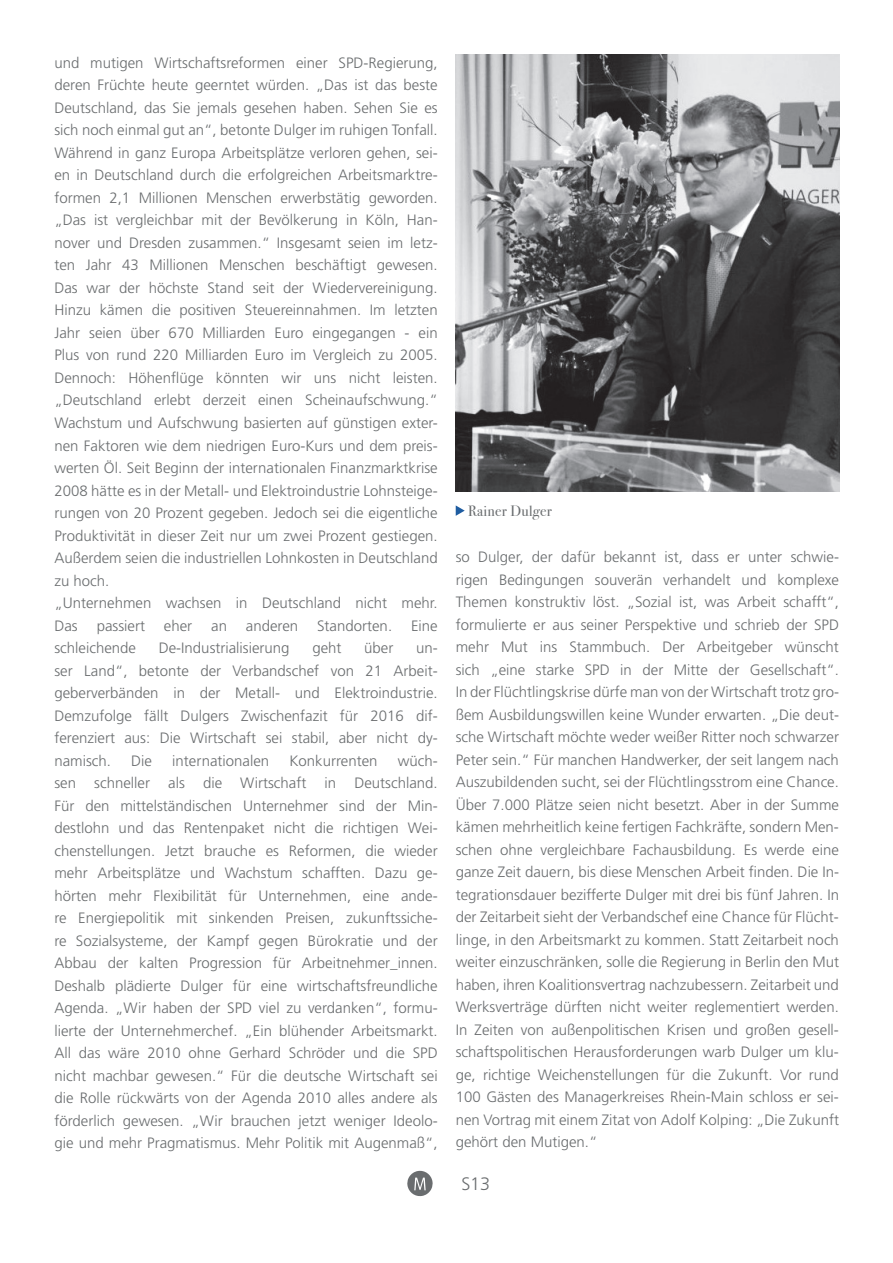
<style>
.page{position:relative;width:893px;height:1263px;background:#fff}
.page>*{position:absolute;margin:0;border:0;box-sizing:border-box;transform-origin:0 0}
.t1{font:300 18px "Frutiger LT Std";color:#6a6d6f}
.t2{font:300 15px/22.5px "Frutiger LT Std";color:#6a6d6f;text-align:justify}
.t3{font:15px "Bodoni Svty Two ITCTT";letter-spacing:.02em;color:#6a6d6f}
</style>
<div class="page">
<svg style="left:407px;top:1171px;width:26px;height:26px"></svg>
<img style="left:456px;top:55px;width:383px;height:436px">
<svg style="left:456px;top:505px;width:9px;height:11px"></svg>
<p class="t2" style="left:54px;top:52px;width:385px;text-align:left">und mutigen Wirtschaftsreformen einer SPD-Regierung, deren Früchte heute geerntet würden. „Das ist das beste Deutschland, das Sie jemals gesehen haben. Sehen Sie es sich noch einmal gut an“, betonte Dulger im ruhigen Tonfall.<br>Während in ganz Europa Arbeitsplätze verloren gehen, sei&shy;en in Deutschland durch die erfolgreichen Arbeitsmarktre&shy;formen 2,1 Millionen Menschen erwerbstätig geworden. „Das ist vergleichbar mit der Bevölkerung in Köln, Han&shy;nover und Dresden zusammen.“ Insgesamt seien im letz&shy;ten Jahr 43 Millionen Menschen beschäftigt gewesen.<br>Das war der höchste Stand seit der Wiedervereinigung.<br>Hinzu kämen die positiven Steuereinnahmen. Im letzten Jahr seien über 670 Milliarden Euro eingegangen - ein Plus von rund 220 Milliarden Euro im Vergleich zu 2005.<br>Dennoch: Höhenflüge könnten wir uns nicht leisten. „Deutschland erlebt derzeit einen Scheinaufschwung.“ Wachstum und Aufschwung basierten auf günstigen exter&shy;nen Faktoren wie dem niedrigen Euro-Kurs und dem preis&shy;werten Öl. Seit Beginn der internationalen Finanzmarktkrise 2008 hätte es in der Metall- und Elektroindustrie Lohnsteige&shy;rungen von 20 Prozent gegeben. Jedoch sei die eigentliche Produktivität in dieser Zeit nur um zwei Prozent gestiegen.<br>Außerdem seien die industriellen Lohnkosten in Deutschland zu hoch.<br>„Unternehmen wachsen in Deutschland nicht mehr.<br>Das</p>
<p class="t2" style="left:97px;top:614px;width:50px">passiert</p>
<p class="t2" style="left:164px;top:614px;width:30px">eher</p>
<p class="t2" style="left:211px;top:614px;width:17px">an</p>
<p class="t2" style="left:246px;top:614px;width:54px">anderen</p>
<p class="t2" style="left:317px;top:614px;width:77px">Standorten.</p>
<p class="t2" style="left:411px;top:614px;width:28px">Eine</p>
<p class="t2" style="left:54px;top:637px;width:83px">schleichende</p>
<p class="t2" style="left:159px;top:637px;width:132px">De-Industrialisierung</p>
<p class="t2" style="left:312px;top:637px;width:31px">geht</p>
<p class="t2" style="left:364px;top:637px;width:31px">über</p>
<p class="t2" style="left:54px;top:637px;width:385px;text-indent:362px">un&shy;ser Land“, betonte der Verbandschef von 21 Arbeit&shy;geberverbänden in der Metall- und Elektroindustrie.<br>Demzufolge fällt Dulgers Zwischenfazit für 2016 dif&shy;ferenziert aus: Die Wirtschaft sei stabil, aber nicht dy&shy;namisch.</p>
<p class="t2" style="left:54px;top:749px;width:385px;text-indent:343px">wüch&shy;sen schneller als die Wirtschaft in Deutschland.<br>Für den mittelständischen Unternehmer sind der Min&shy;destlohn und das Rentenpaket nicht die richtigen Wei&shy;chenstellungen. Jetzt brauche es Reformen, die wieder mehr Arbeitsplätze und Wachstum schafften. Dazu ge&shy;hörten mehr Flexibilität für Unternehmen, eine ande&shy;re Energiepolitik mit sinkenden Preisen, zukunftssiche&shy;re Sozialsysteme, der Kampf gegen Bürokratie und der Abbau der kalten Progression für Arbeitnehmer_innen.<br>Deshalb plädierte Dulger für eine wirtschaftsfreundliche Agenda. „Wir haben der SPD viel zu verdanken“, formu&shy;lierte der Unternehmerchef. „Ein blühender Arbeitsmarkt.<br>All das wäre 2010 ohne Gerhard Schröder und die SPD nicht machbar gewesen.“ Für die deutsche Wirtschaft sei die Rolle rückwärts von der Agenda 2010 alles andere als förderlich gewesen. „Wir brauchen jetzt weniger Ideolo&shy;gie und mehr Pragmatismus. Mehr Politik mit Augenmaß“,</p>
<p class="t2" style="left:131px;top:749px;width:22px">Die</p>
<p class="t2" style="left:172px;top:749px;width:98px">internationalen</p>
<p class="t2" style="left:289px;top:749px;width:90px">Konkurrenten</p>
<p class="t3" style="left:468px;top:498px;width:85px">Rainer Dulger</p>
<p class="t2" style="left:456px;top:546px;width:385px">so Dulger, der dafür bekannt ist, dass er unter schwie&shy;rigen Bedingungen souverän verhandelt und komplexe Themen konstruktiv löst. „Sozial ist, was Arbeit schafft“, formulierte er aus seiner Perspektive und schrieb der SPD mehr Mut ins Stammbuch. Der Arbeitgeber wünscht sich „eine starke SPD in der Mitte der Gesellschaft“.<br>In der Flüchtlingskrise dürfe man von der Wirtschaft trotz gro&shy;ßem Ausbildungswillen keine Wunder erwarten. „Die deut&shy;sche Wirtschaft möchte weder weißer Ritter noch schwarzer Peter sein.“ Für manchen Handwerker, der seit langem nach Auszubildenden sucht, sei der Flüchtlingsstrom eine Chance.<br>Über 7.000 Plätze seien nicht besetzt. Aber in der Summe kämen mehrheitlich keine fertigen Fachkräfte, sondern Men&shy;schen ohne vergleichbare Fachausbildung. Es werde eine ganze Zeit dauern, bis diese Menschen Arbeit finden. Die In&shy;tegrationsdauer bezifferte Dulger mit drei bis fünf Jahren. In der Zeitarbeit sieht der Verbandschef eine Chance für Flücht&shy;linge, in den Arbeitsmarkt zu kommen. Statt Zeitarbeit noch weiter einzuschränken, solle die Regierung in Berlin den Mut haben, ihren Koalitionsvertrag nachzubessern. Zeitarbeit und Werksverträge dürften nicht weiter reglementiert werden.<br>In Zeiten von außenpolitischen Krisen und großen gesell&shy;schaftspolitischen Herausforderungen warb Dulger um klu&shy;ge, richtige Weichenstellungen für die Zukunft. Vor rund 100 Gästen des Managerkreises Rhein-Main schloss er sei&shy;nen Vortrag mit einem Zitat von Adolf Kolping: „Die Zukunft gehört den Mutigen.“</p>
<p class="t1" style="left:461px;top:1174px;width:30px">S13</p>
</div>
